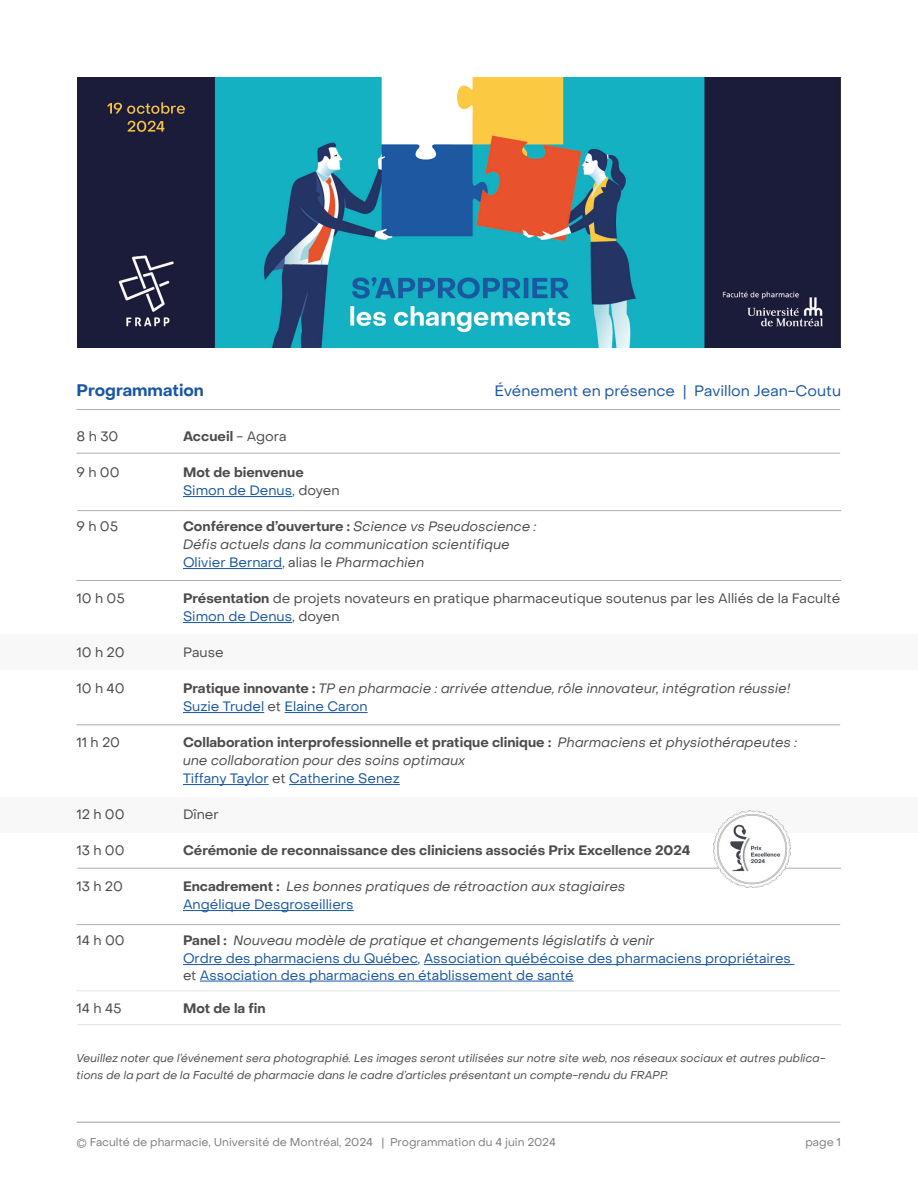
<style>
.page{position:relative;width:918px;height:1188px;background:#fff}
.page>*{position:absolute;margin:0;border:0;box-sizing:border-box;transform-origin:0 0}
.t1{font:700 16.5px "Object Sans";color:#1957a1}
.t2{font:15px "Object Sans";color:#1957a1}
.t3{font:italic 13.5px/18px "Object Sans";color:#4c4c4c}
.t4{font:13.5px/16.5px "Object Sans";color:#1957a1}
.t5{font:13.5px/18px "Object Sans";color:#4c4c4c}
.t6{font:700 13.5px/18px "Object Sans";color:#4c4c4c}
.t7{font:italic 11.25px/16.5px "Object Sans";color:#4c4c4c}
.t8{font:11.25px "Object Sans";color:#7c7d7f}
.s1{font-weight:400}
.s2{font-weight:400;color:#1957a1}
.s3{font-weight:700;font-style:normal}
.s4{color:#4c4c4c}
.s5{font-style:italic;color:#4c4c4c}
.s6{font-weight:700}
.s7{color:#1957a1}
.s8{font-style:normal;color:#1957a1}
.s9{font-style:normal}
</style>
<div class="page">
<div style="left:0;top:797px;width:918px;height:35px;background:#f8f8f8"></div>
<div style="left:0;top:635px;width:918px;height:35px;background:#f8f8f8"></div>
<hr style="left:183px;top:496px;width:109px;height:1px;background:#1957a1">
<hr style="left:183px;top:568px;width:99px;height:1px;background:#1957a1">
<hr style="left:183px;top:622px;width:109px;height:1px;background:#1957a1">
<hr style="left:183px;top:712px;width:81px;height:1px;background:#1957a1">
<hr style="left:285px;top:712px;width:83px;height:1px;background:#1957a1">
<hr style="left:183px;top:784px;width:86px;height:1px;background:#1957a1">
<hr style="left:289px;top:784px;width:111px;height:1px;background:#1957a1">
<hr style="left:183px;top:910px;width:171px;height:1px;background:#1957a1">
<hr style="left:183px;top:964px;width:235px;height:1px;background:#1957a1">
<hr style="left:424px;top:964px;width:370px;height:1px;background:#1957a1">
<hr style="left:200px;top:981px;width:374px;height:1px;background:#1957a1">
<hr style="left:76px;top:990px;width:764px;height:1px;background:#e3e3e2">
<hr style="left:76px;top:409px;width:764px;height:1px;background:#acadad">
<img style="left:78px;top:78px;width:762px;height:269px">
<hr style="left:76px;top:580px;width:765px;height:1px;background:#acadad">
<hr style="left:76px;top:453px;width:764px;height:1px;background:#acadad">
<hr style="left:77px;top:510px;width:764px;height:1px;background:#acadad">
<hr style="left:76px;top:725px;width:764px;height:1px;background:#acadad">
<hr style="left:77px;top:868px;width:764px;height:1px;background:#acadad">
<hr style="left:76px;top:924px;width:764px;height:1px;background:#acadad">
<img style="left:713px;top:810px;width:78px;height:77px">
<hr style="left:77px;top:1024px;width:764px;height:1px;background:#e3e3e2">
<hr style="left:76px;top:1122px;width:764px;height:1px;background:#9d9ea0">
<p class="t1" style="left:76px;top:380px;width:129px">Programmation</p>
<p class="t2" style="left:495px;top:382px;width:348px">Événement en présence | Pavillon Jean-Coutu</p>
<p class="t5" style="left:76px;top:428px;width:43px">8 h 30</p>
<p class="t6" style="left:183px;top:428px;width:105px">Accueil <span class="s1">- Agora</span></p>
<p class="t5" style="left:76px;top:464px;width:45px">9 h 00</p>
<p class="t6" style="left:183px;top:464px;width:158px">Mot de bienvenue<br><span class="s2">Simon de Denus</span><span class="s1">, doyen</span></p>
<p class="t5" style="left:76px;top:518px;width:43px">9 h 05</p>
<p class="t3" style="left:183px;top:518px;width:355px"><span class="s3">Conférence d’ouverture :</span> Science vs Pseudoscience :<br>Défis actuels dans la communication scientifique</p>
<p class="t4" style="left:183px;top:554px;width:243px">Olivier Bernard<span class="s4">, alias le</span> <span class="s5">Pharmachien</span></p>
<p class="t5" style="left:76px;top:590px;width:50px">10 h 05</p>
<p class="t5" style="left:183px;top:590px;width:659px"><span class="s6">Présentation</span> de projets novateurs en pratique pharmaceutique soutenus par les Alliés de la Faculté<br><span class="s7">Simon de Denus</span>, doyen</p>
<p class="t5" style="left:76px;top:644px;width:50px">10 h 20</p>
<p class="t5" style="left:183px;top:644px;width:42px">Pause</p>
<p class="t5" style="left:76px;top:680px;width:50px">10 h 40</p>
<p class="t3" style="left:183px;top:680px;width:609px"><span class="s3">Pratique innovante :</span> TP en pharmacie : arrivée attendue, rôle innovateur, intégration réussie!<br><span class="s8">Suzie Trudel</span> <span class="s9">et</span> <span class="s8">Elaine Caron</span></p>
<p class="t5" style="left:76px;top:734px;width:45px">11 h 20</p>
<p class="t3" style="left:183px;top:734px;width:616px"><span class="s3">Collaboration interprofessionnelle et pratique clinique :</span> Pharmaciens et physiothérapeutes : une collaboration pour des soins optimaux</p>
<p class="t4" style="left:183px;top:770px;width:218px">Tiffany Taylor <span class="s4">et</span> Catherine Senez</p>
<p class="t5" style="left:76px;top:806px;width:50px">12 h 00</p>
<p class="t5" style="left:183px;top:806px;width:37px">Dîner</p>
<p class="t5" style="left:76px;top:842px;width:50px">13 h 00</p>
<p class="t6" style="left:183px;top:842px;width:509px">Cérémonie de reconnaissance des cliniciens associés Prix Excellence 2024</p>
<p class="t5" style="left:76px;top:878px;width:48px">13 h 20</p>
<p class="t3" style="left:183px;top:878px;width:444px"><span class="s3">Encadrement :</span> Les bonnes pratiques de rétroaction aux stagiaires</p>
<p class="t4" style="left:183px;top:896px;width:172px">Angélique Desgroseilliers</p>
<p class="t5" style="left:76px;top:932px;width:50px">14 h 00</p>
<p class="t3" style="left:183px;top:932px;width:473px"><span class="s3">Panel :</span> Nouveau modèle de pratique et changements législatifs à venir</p>
<p class="t4" style="left:183px;top:950px;width:609px">Ordre des pharmaciens du Québec, Association québécoise des pharmaciens propriétaires <span class="s4">et</span> Association des pharmaciens en établissement de santé</p>
<p class="t5" style="left:76px;top:999px;width:47px">14 h 45</p>
<p class="t6" style="left:183px;top:999px;width:84px">Mot de la fin</p>
<p class="t7" style="left:76px;top:1050px;width:751px">Veuillez noter que l’événement sera photographié. Les images seront utilisées sur notre site web, nos réseaux sociaux et autres publica&shy;tions de la part de la Faculté de pharmacie dans le cadre d’articles présentant un compte-rendu du FRAPP.</p>
<p class="t8" style="left:76px;top:1135px;width:481px">© Faculté de pharmacie, Université de Montréal, 2024 | Programmation du 4 juin 2024</p>
<p class="t8" style="left:806px;top:1135px;width:37px">page 1</p>
</div>
